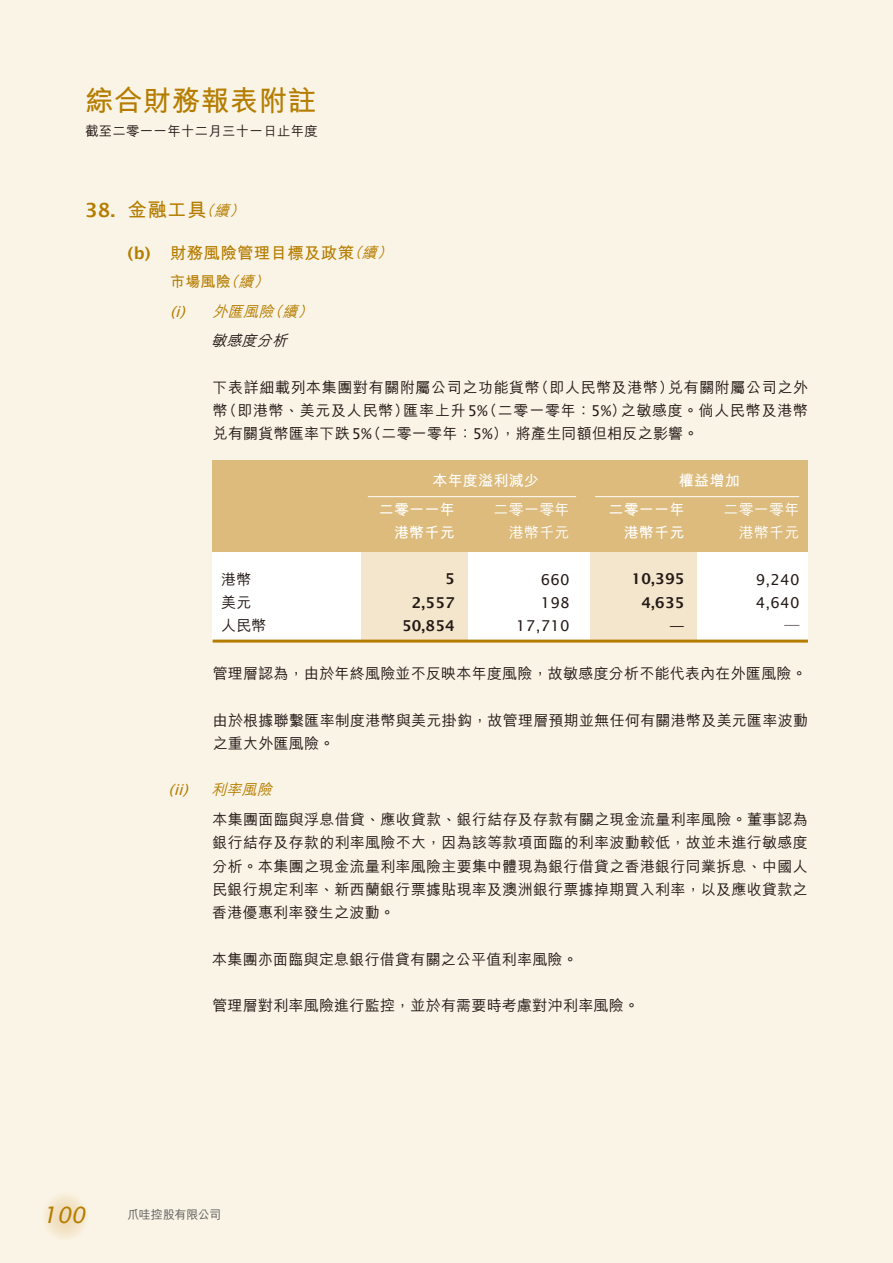
<style>
.page{position:relative;width:893px;height:1263px;background:#faf4e7}
.page>*{position:absolute;margin:0;border:0;box-sizing:border-box;transform-origin:0 0}
.t1{font:700 28.5px "M Hei HK";letter-spacing:.015em;color:#b57d00}
.t2{font:italic 22.5px "Lucida Sans";color:#b57d00}
.t3{font:700 19.5px "M Hei HK";color:#b57d00}
.t4{font:700 16.5px "M Hei HK";letter-spacing:.015em;color:#b57d00}
.t5{font:500 15px/23.2px "M Hei HK";letter-spacing:.015em;color:#231916;text-align:justify}
.t6{font:700 15px "M Hei HK";letter-spacing:.015em;color:#fff}
.t7{font:600 15px "Lucida Sans";letter-spacing:.015em;color:#231916}
.t8{font:15px "Lucida Sans";letter-spacing:.015em;color:#231916}
.t9{font:500 15px "M Hei HK";letter-spacing:.015em;color:#fff}
.t10{font:italic 500 15px "M Hei HK";color:#b57d00}
.t11{font:italic 15px "Lucida Sans";color:#b57d00}
.t12{font:700 15px "M Hei HK";color:#b57d00}
.t13{font:italic 500 15px "M Hei HK";color:#231916}
.t14{font:500 13.5px "M Hei HK";letter-spacing:.015em;color:#231916}
.t15{font:500 12px "M Hei HK";letter-spacing:-.045em;color:#595857}
.s1{font-family:"Lucida Sans";font-weight:600}
.s2{font-weight:500;font-style:italic;font-size:15px}
.s3{font-weight:500;font-style:italic}
.s4{font-family:"Lucida Sans";font-weight:400}
.s5{font-family:"M Hei HK";font-weight:500}
</style>
<div class="page">
<svg style="left:42px;top:1192px;width:46px;height:49px"></svg>
<div style="left:213px;top:488px;width:595px;height:153px;background:#fff"></div>
<div style="left:361px;top:515px;width:107px;height:126px;background:#f3e6cc"></div>
<div style="left:590px;top:515px;width:106px;height:126px;background:#f3e6cc"></div>
<div style="left:213px;top:460px;width:595px;height:92px;background:#dcbb7c"></div>
<hr style="left:213px;top:640px;width:595px;height:3px;background:#b57d00">
<hr style="left:368px;top:496px;width:208px;height:1px;background:#fff">
<hr style="left:595px;top:496px;width:204px;height:1px;background:#fff">
<h1 class="t1" style="left:85px;top:79px;width:233px">綜合財務報表附註</h1>
<p class="t14" style="left:85px;top:121px;width:234px">截至二零一一年十二月三十一日止年度</p>
<h3 class="t3" style="left:85px;top:196px;width:166px"><span class="s1">38.</span> 金融工具<span class="s2">（續）</span></h3>
<p class="t4" style="left:128px;top:241px;width:271px"><span class="s1">(b)</span> 財務風險管理目標及政策<span class="s2">（續）</span></p>
<p class="t12" style="left:170px;top:270px;width:105px">市場風險<span class="s3">（續）</span></p>
<p class="t10" style="left:170px;top:300px;width:149px"><span class="s4">(i)</span> 外匯風險（續）</p>
<p class="t13" style="left:211px;top:330px;width:83px">敏感度分析</p>
<p class="t5" style="left:213px;top:374px;width:597px">下表詳細載列本集團對有關附屬公司之功能貨幣（即人民幣及港幣）兌有關附屬公司之外幣（即港幣、美元及人民幣）匯率上升<span class="s4">5%</span>（二零一零年：<span class="s4">5%</span>）之敏感度。倘人民幣及港幣兌有關貨幣匯率下跌<span class="s4">5%</span>（二零一零年：<span class="s4">5%</span>），將產生同額但相反之影響。</p>
<p class="t6" style="left:432px;top:469px;width:108px">本年度溢利減少</p>
<p class="t6" style="left:679px;top:469px;width:62px">權益增加</p>
<p class="t6" style="left:379px;top:498px;width:77px">二零一一年</p>
<p class="t9" style="left:494px;top:498px;width:77px">二零一零年</p>
<p class="t6" style="left:608px;top:498px;width:77px">二零一一年</p>
<p class="t9" style="left:723px;top:498px;width:77px">二零一零年</p>
<p class="t6" style="left:394px;top:522px;width:62px">港幣千元</p>
<p class="t9" style="left:509px;top:522px;width:62px">港幣千元</p>
<p class="t6" style="left:624px;top:522px;width:62px">港幣千元</p>
<p class="t9" style="left:739px;top:522px;width:62px">港幣千元</p>
<p class="t5" style="left:221px;top:566px;width:32px">港幣</p>
<p class="t7" style="left:445px;top:570px;width:11px">5</p>
<p class="t8" style="left:541px;top:571px;width:30px">660</p>
<p class="t7" style="left:632px;top:570px;width:54px">10,395</p>
<p class="t8" style="left:756px;top:571px;width:45px">9,240</p>
<p class="t5" style="left:221px;top:589px;width:32px">美元</p>
<p class="t7" style="left:412px;top:594px;width:45px">2,557</p>
<p class="t8" style="left:541px;top:594px;width:30px">198</p>
<p class="t7" style="left:641px;top:594px;width:45px">4,635</p>
<p class="t8" style="left:756px;top:594px;width:45px">4,640</p>
<p class="t5" style="left:221px;top:613px;width:47px">人民幣</p>
<p class="t7" style="left:402px;top:617px;width:54px">50,854</p>
<p class="t8" style="left:516px;top:617px;width:55px">17,710</p>
<p class="t7" style="left:669px;top:617px;width:16px">—</p>
<p class="t5" style="left:784px;top:613px;width:16px">—</p>
<p class="t5" style="left:213px;top:661px;width:596px">管理層認為，由於年終風險並不反映本年度風險，故敏感度分析不能代表內在外匯風險。</p>
<p class="t5" style="left:213px;top:707px;width:597px">由於根據聯繫匯率制度港幣與美元掛鈎，故管理層預期並無任何有關港幣及美元匯率波動之重大外匯風險。</p>
<p class="t11" style="left:169px;top:781px;width:110px">(ii) <span class="s5">利率風險</span></p>
<p class="t5" style="left:212px;top:807px;width:597px">本集團面臨與浮息借貸、應收貸款、銀行結存及存款有關之現金流量利率風險。董事認為銀行結存及存款的利率風險不大，因為該等款項面臨的利率波動較低，故並未進行敏感度分析。本集團之現金流量利率風險主要集中體現為銀行借貸之香港銀行同業拆息、中國人民銀行規定利率、新西蘭銀行票據貼現率及澳洲銀行票據掉期買入利率，以及應收貸款之香港優惠利率發生之波動。</p>
<p class="t5" style="left:212px;top:946px;width:367px">本集團亦面臨與定息銀行借貸有關之公平值利率風險。</p>
<p class="t5" style="left:212px;top:993px;width:428px">管理層對利率風險進行監控，並於有需要時考慮對沖利率風險。</p>
<h2 class="t2" style="left:43px;top:1202px;width:44px">100</h2>
<p class="t15" style="left:128px;top:1206px;width:95px">爪哇控股有限公司</p>
</div>
